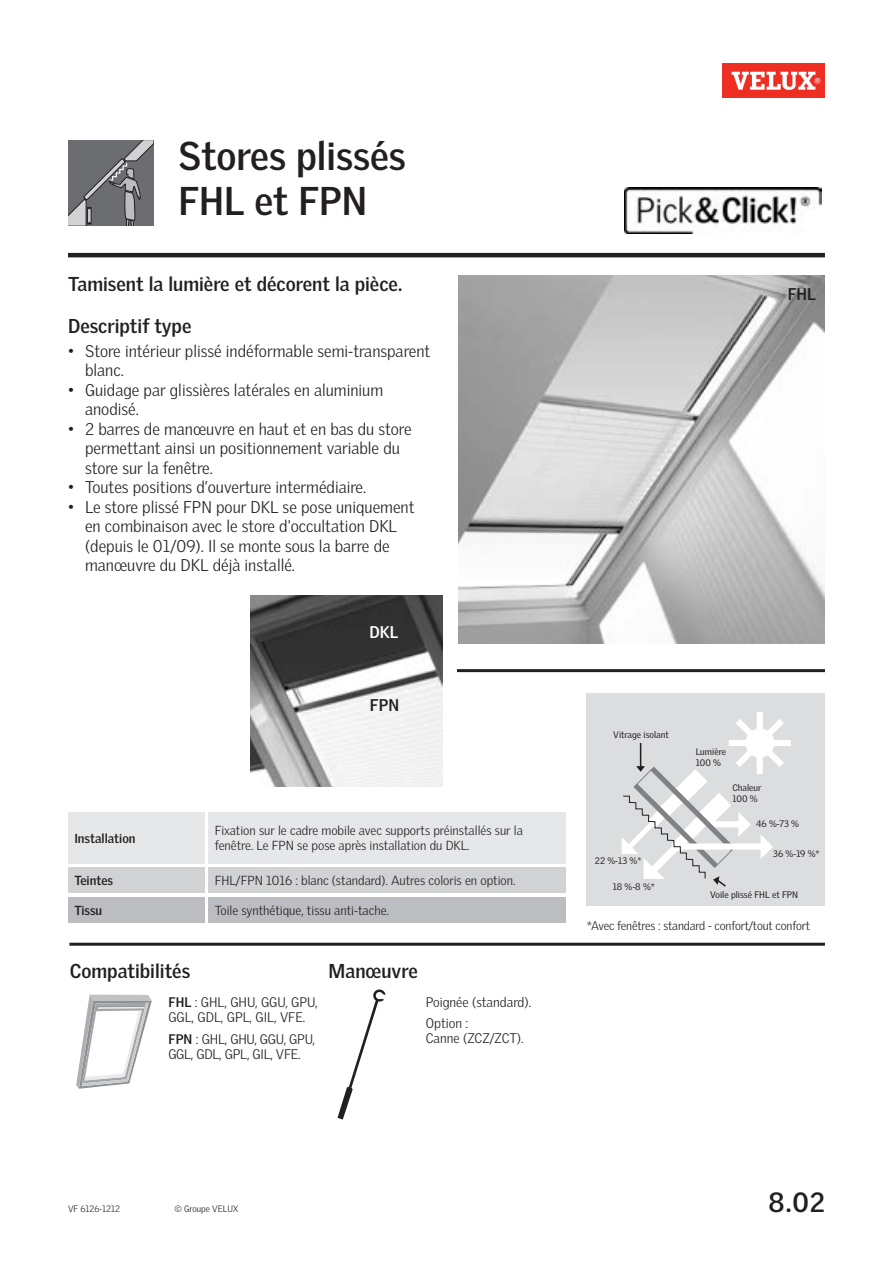
<style>
.page{position:relative;width:893px;height:1263px;background:#fff}
.page>*{position:absolute;margin:0;border:0;box-sizing:border-box;transform-origin:0 0}
.t1{font:700 39px/45px "Velux Gothic";color:#231f20}
.t2{font:700 27px "Velux Gothic";color:#231f20}
.t3{font:700 19.5px/42px "Velux Gothic";color:#231f20}
.t4{font:300 16.5px/19.5px "Velux Gothic";color:#231f20}
.t5{font:700 16.5px "Velux Gothic";color:#231f20}
.t6{font:700 16.5px "Velux Gothic";color:#fff}
.t7{font:300 13.5px/15px "Velux Gothic";color:#231f20}
.t8{font:300 12.75px/15px "Velux Gothic";color:#231f20}
.t9{font:700 12.75px "Velux Gothic";color:#231f20}
.t10{font:300 12px "Velux Gothic";letter-spacing:-.01em;color:#231f20}
.t11{font:9.15px/10.9px "Velux Gothic";color:#231f20}
.t12{font:300 9px "Velux Gothic";color:#231f20}
.s1{font-weight:700}
</style>
<div class="page">
<div style="left:723px;top:64px;width:102px;height:34px;background:#ee2e22"></div>
<svg style="left:732px;top:72px;width:88px;height:18px"></svg>
<svg style="left:337px;top:989px;width:48px;height:130px"></svg>
<svg style="left:76px;top:995px;width:76px;height:94px"></svg>
<img style="left:458px;top:276px;width:367px;height:367px">
<svg style="left:68px;top:140px;width:85px;height:85px;background:#77777a"></svg>
<div style="left:208px;top:812px;width:358px;height:51px;background:#e6e7e9"></div>
<hr style="left:68px;top:253px;width:757px;height:4px;background:#231f20">
<div style="left:68px;top:812px;width:136px;height:51px;background:#e6e7e9"></div>
<div style="left:68px;top:867px;width:136px;height:26px;background:#d1d2d4"></div>
<div style="left:68px;top:897px;width:136px;height:26px;background:#bcbdc0"></div>
<div style="left:208px;top:867px;width:358px;height:26px;background:#d1d2d4"></div>
<div style="left:208px;top:897px;width:358px;height:26px;background:#bcbdc0"></div>
<hr style="left:69px;top:943px;width:756px;height:3px;background:#231f20">
<div style="left:587px;top:693px;width:238px;height:213px;background:#dcdddf"></div>
<div style="left:773px;top:740px;width:18px;height:6px;background:#fff"></div>
<svg style="left:622px;top:712px;width:162px;height:175px"></svg>
<hr style="left:457px;top:669px;width:368px;height:3px;background:#231f20">
<img style="left:251px;top:595px;width:191px;height:192px">
<img style="left:624px;top:187px;width:198px;height:47px">
<h1 class="t1" style="left:179px;top:133px;width:229px">Stores plissés<br>FHL et FPN</h1>
<p class="t3" style="left:68px;top:263px;width:336px">Tamisent la lumière et décorent la pièce.<br>Descriptif type</p>
<p class="t4" style="left:85px;top:341px;width:347px;text-indent:-17px">• Store intérieur plissé indéformable semi-transparent blanc.</p>
<p class="t4" style="left:85px;top:380px;width:300px;text-indent:-17px">• Guidage par glissières latérales en aluminium anodisé.</p>
<p class="t4" style="left:85px;top:419px;width:328px;text-indent:-17px">• 2 barres de manœuvre en haut et en bas du store permettant ainsi un positionnement variable du store sur la fenêtre.</p>
<p class="t4" style="left:68px;top:477px;width:300px">• Toutes positions d’ouverture intermédiaire.</p>
<p class="t4" style="left:85px;top:497px;width:331px;text-indent:-17px">• Le store plissé FPN pour DKL se pose uniquement en combinaison avec le store d'occultation DKL (depuis le 01/09). Il se monte sous la barre de manœuvre du DKL déjà installé.</p>
<p class="t6" style="left:369px;top:622px;width:30px">DKL</p>
<p class="t5" style="left:370px;top:695px;width:31px">FPN</p>
<p class="t9" style="left:74px;top:830px;width:63px">Installation</p>
<p class="t9" style="left:74px;top:872px;width:40px">Teintes</p>
<p class="t9" style="left:74px;top:902px;width:29px">Tissu</p>
<p class="t3" style="left:70px;top:950px;width:122px">Compatibilités</p>
<p class="t8" style="left:215px;top:823px;width:310px">Fixation sur le cadre mobile avec supports préinstallés sur la fenêtre. Le FPN se pose après installation du DKL.</p>
<p class="t8" style="left:215px;top:873px;width:302px">FHL/FPN 1016 : blanc (standard). Autres coloris en option.</p>
<p class="t8" style="left:215px;top:902px;width:176px">Toile synthétique, tissu anti-tache.</p>
<p class="t3" style="left:329px;top:950px;width:91px">Manœuvre</p>
<p class="t7" style="left:168px;top:994px;width:151px"><span class="s1">FHL</span> : GHL, GHU, GGU, GPU,<br>GGL, GDL, GPL, GIL, VFE.</p>
<p class="t7" style="left:168px;top:1032px;width:148px"><span class="s1">FPN</span> : GHL, GHU, GGU, GPU,<br>GGL, GDL, GPL, GIL, VFE.</p>
<p class="t12" style="left:68px;top:1203px;width:54px">VF 6126-1212</p>
<p class="t12" style="left:174px;top:1203px;width:66px">© Groupe VELUX</p>
<p class="t7" style="left:426px;top:991px;width:107px;line-height:21.5px">Poignée (standard).<br>Option :</p>
<p class="t7" style="left:426px;top:1030px;width:99px">Canne (ZCZ/ZCT).</p>
<p class="t5" style="left:788px;top:284px;width:29px">FHL</p>
<p class="t11" style="left:613px;top:729px;width:57px">Vitrage isolant</p>
<p class="t11" style="left:595px;top:855px;width:48px">22 %-13 %*</p>
<p class="t11" style="left:613px;top:881px;width:44px">18 %-8 %*</p>
<p class="t11" style="left:696px;top:746px;width:32px">Lumière<br>100 %</p>
<p class="t11" style="left:732px;top:782px;width:30px">Chaleur<br>100 %</p>
<p class="t11" style="left:756px;top:818px;width:44px">46 %-73 %</p>
<p class="t11" style="left:773px;top:848px;width:48px">36 %-19 %*</p>
<p class="t11" style="left:710px;top:889px;width:89px">Voile plissé FHL et FPN</p>
<p class="t10" style="left:587px;top:919px;width:225px">*Avec fenêtres : standard - confort/tout confort</p>
<h2 class="t2" style="left:769px;top:1185px;width:58px">8.02</h2>
</div>
